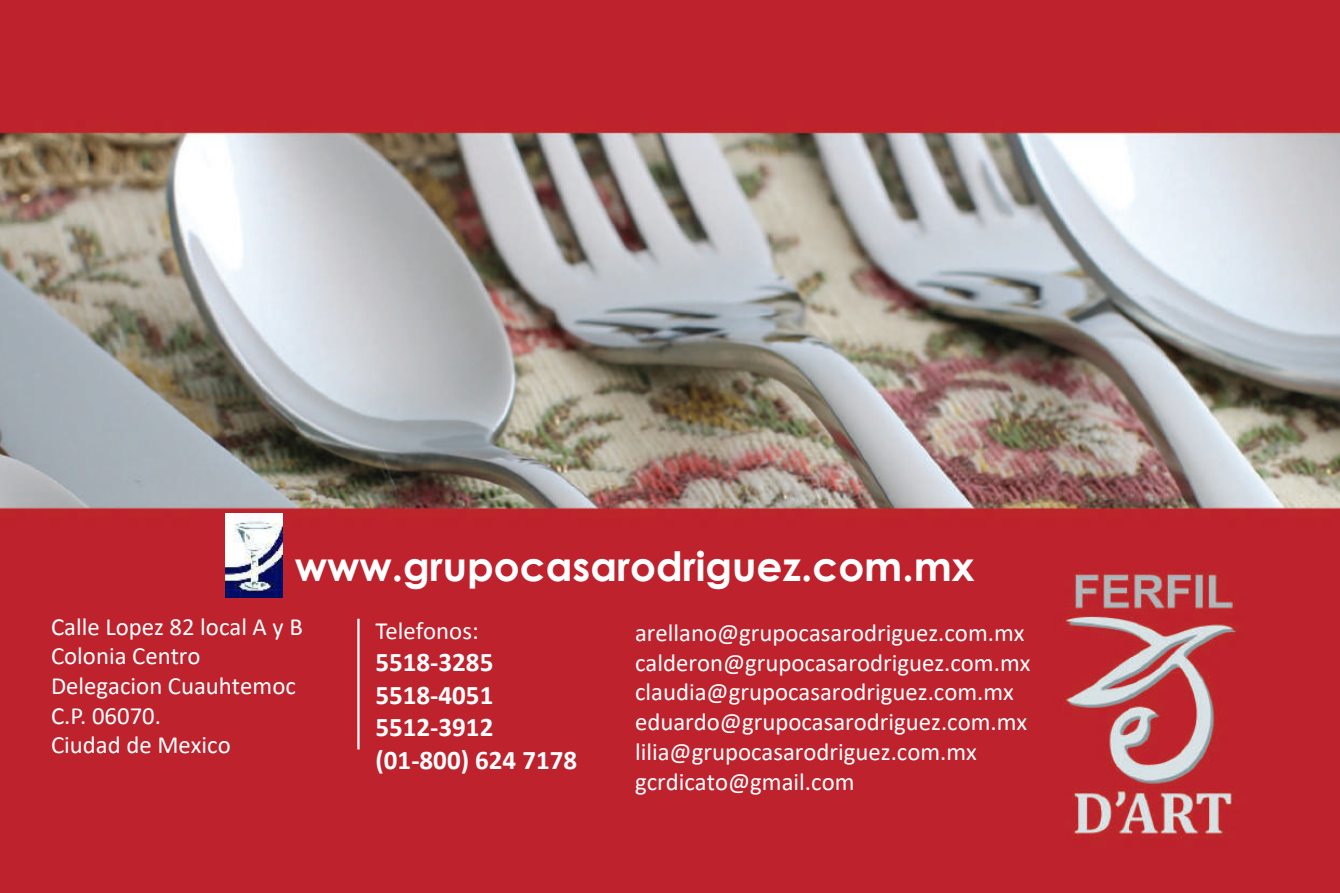
<style>
.page{position:relative;width:1340px;height:893px;background:#fff}
.page>*{position:absolute;margin:0;border:0;box-sizing:border-box;transform-origin:0 0}
.t1{font:700 40.5px "Century Gothic";color:#fff}
.t2{font:700 27px/32.4px "Calibri";color:#fff}
.t3{font:24.75px/29.7px "Calibri";color:#fff}
</style>
<div class="page">
<img style="left:0;top:0;width:1339px;height:893px">
<hr style="left:357px;top:619px;width:2px;height:130px;background:#fff">
<img style="left:225px;top:513px;width:57px;height:84px">
<h1 class="t1" style="left:295px;top:541px;width:681px">www.grupocasarodriguez.com.mx</h1>
<p class="t3" style="left:375px;top:616px;width:105px">Telefonos:</p>
<p class="t2" style="left:375px;top:646px;width:203px">5518-3285<br>5518-4051<br>5512-3912 (01-800) 624 7178</p>
<p class="t3" style="left:51px;top:612px;width:253px">Calle Lopez 82 local A y B<br>Colonia Centro<br>Delegacion Cuauhtemoc<br>C.P. 06070.<br>Ciudad de Mexico</p>
<p class="t3" style="left:635px;top:617px;width:397px">arellano@grupocasarodriguez.com.mx calderon@grupocasarodriguez.com.mx claudia@grupocasarodriguez.com.mx eduardo@grupocasarodriguez.com.mx lilia@grupocasarodriguez.com.mx gcrdicato@gmail.com</p>
</div>
